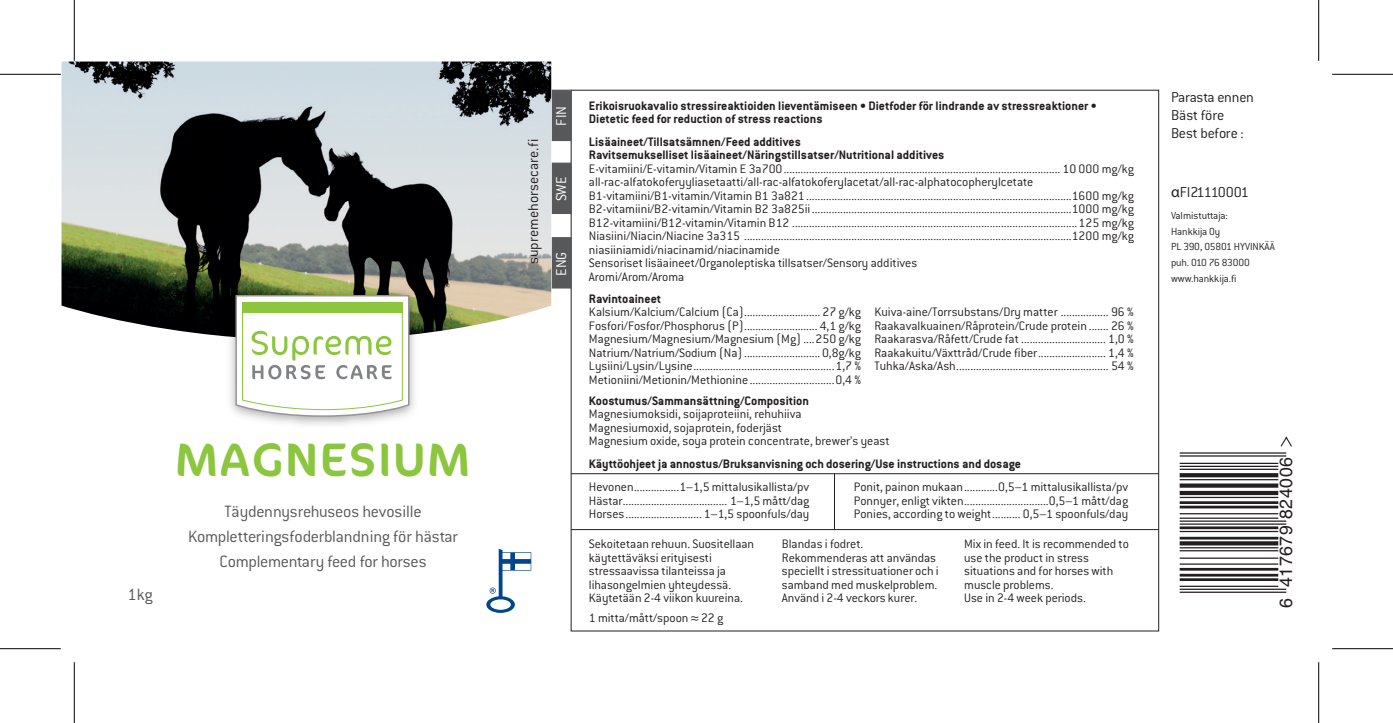
<style>
.page{position:relative;width:1393px;height:723px;background:#fff}
.page>*{position:absolute;margin:0;border:0;box-sizing:border-box;transform-origin:0 0}
.t1{font:47.25px "Cocon Pro";letter-spacing:.05em;color:#8bc63e}
.t2{font:300 18px/24.8px "Conduit ITC";letter-spacing:-.015em;color:#57585a;text-align:center}
.t3{font:17.78px "Helvetica";letter-spacing:.025em;color:#231f20}
.t4{font:300 15.75px/18px "Conduit ITC";color:#231f20}
.t5{font:300 15.75px "Conduit ITC";letter-spacing:-.06em;color:#231f20}
.t6{font:300 15.75px "Conduit ITC";color:#fff}
.t7{font:300 13.5px/13.5px "Conduit ITC";color:#231f20}
.t8{font:700 13.5px/13.5px "Conduit ITC";color:#231f20}
.t9{font:300 11.25px/15.8px "Conduit ITC";color:#231f20}
.s1{font-family:"Myriad Pro";font-weight:400}
</style>
<div class="page">
<img style="left:61px;top:61px;width:490px;height:275px">
<div style="left:552px;top:90px;width:19px;height:51px;background:#57585a"></div>
<div style="left:552px;top:162px;width:19px;height:52px;background:#57585a"></div>
<div style="left:552px;top:237px;width:19px;height:51px;background:#57585a"></div>
<img style="left:222px;top:282px;width:202px;height:143px">
<svg style="left:236px;top:295px;width:173px;height:121px"></svg>
<div style="left:242px;top:302px;width:160px;height:10px;background:#8bc63e"></div>
<hr style="left:571px;top:473px;width:587px;height:1px;background:#231f20">
<hr style="left:571px;top:529px;width:587px;height:1px;background:#231f20">
<hr style="left:834px;top:473px;width:1px;height:56px;background:#231f20">
<hr style="left:1179px;top:591px;width:107px;height:1px;background:#231f20">
<hr style="left:1179px;top:588px;width:107px;height:2px;background:#231f20">
<hr style="left:1179px;top:585px;width:99px;height:2px;background:#231f20">
<hr style="left:1179px;top:578px;width:99px;height:3px;background:#231f20">
<hr style="left:1179px;top:573px;width:99px;height:3px;background:#231f20">
<hr style="left:1179px;top:568px;width:99px;height:2px;background:#231f20">
<hr style="left:1179px;top:563px;width:99px;height:1px;background:#231f20">
<hr style="left:1179px;top:557px;width:99px;height:1px;background:#231f20">
<hr style="left:1179px;top:550px;width:99px;height:1px;background:#231f20">
<hr style="left:1179px;top:547px;width:99px;height:1px;background:#231f20">
<svg style="left:1179px;top:541px;width:99px;height:4px"></svg>
<hr style="left:1179px;top:536px;width:99px;height:3px;background:#231f20">
<hr style="left:1179px;top:531px;width:99px;height:1px;background:#231f20">
<hr style="left:1179px;top:526px;width:99px;height:3px;background:#231f20">
<hr style="left:1179px;top:523px;width:107px;height:1px;background:#231f20">
<hr style="left:1179px;top:520px;width:107px;height:1px;background:#231f20">
<hr style="left:1179px;top:517px;width:99px;height:1px;background:#231f20">
<hr style="left:1179px;top:513px;width:99px;height:1px;background:#231f20">
<hr style="left:1179px;top:505px;width:99px;height:3px;background:#231f20">
<hr style="left:1179px;top:501px;width:99px;height:3px;background:#231f20">
<hr style="left:1179px;top:496px;width:99px;height:2px;background:#231f20">
<hr style="left:1179px;top:491px;width:99px;height:4px;background:#231f20">
<svg style="left:1179px;top:483px;width:99px;height:4px"></svg>
<hr style="left:1179px;top:479px;width:99px;height:1px;background:#231f20">
<svg style="left:1179px;top:473px;width:99px;height:4px"></svg>
<hr style="left:1179px;top:468px;width:99px;height:2px;background:#231f20">
<hr style="left:1179px;top:465px;width:99px;height:2px;background:#231f20">
<hr style="left:1179px;top:462px;width:99px;height:2px;background:#231f20">
<hr style="left:1179px;top:455px;width:107px;height:1px;background:#231f20">
<hr style="left:1179px;top:452px;width:107px;height:1px;background:#231f20">
<svg style="left:1280px;top:436px;width:12px;height:11px"></svg>
<svg style="left:486px;top:548px;width:45px;height:65px"></svg>
<div style="left:515px;top:563px;width:15px;height:7px;background:#fff"></div>
<div style="left:502px;top:563px;width:8px;height:7px;background:#fff"></div>
<div style="left:515px;top:552px;width:15px;height:7px;background:#fff"></div>
<div style="left:502px;top:552px;width:8px;height:7px;background:#fff"></div>
<hr style="left:0;top:74px;width:61px;height:1px;background:#000">
<hr style="left:1331px;top:74px;width:61px;height:1px;background:#000">
<hr style="left:0;top:648px;width:61px;height:1px;background:#000">
<hr style="left:1331px;top:648px;width:61px;height:1px;background:#000">
<hr style="left:74px;top:0;width:1px;height:61px;background:#000">
<hr style="left:74px;top:662px;width:1px;height:61px;background:#000">
<hr style="left:1318px;top:0;width:1px;height:61px;background:#000">
<hr style="left:1318px;top:662px;width:1px;height:61px;background:#000">
<h2 class="t2" style="left:128px;top:582px;width:27px">1kg</h2>
<h1 class="t1" style="left:175px;top:428px;width:296px">MAGNESIUM</h1>
<h2 class="t2" style="left:188px;top:499px;width:271px">Täydennysrehuseos hevosille<br>Kompletteringsfoderblandning för hästar<br>Complementary feed for horses</h2>
<p class="t4" style="left:524px;top:264px;width:126px;rotate:-90deg">supremehorsecare.fi</p>
<p class="t6" style="left:552px;top:125px;width:21px;rotate:-90deg">FIN</p>
<p class="t6" style="left:552px;top:201px;width:27px;rotate:-90deg">SWE</p>
<p class="t6" style="left:552px;top:276px;width:25px;rotate:-90deg">ENG</p>
<p class="t8" style="left:589px;top:99px;width:509px">Erikoisruokavalio stressireaktioiden lieventämiseen • Dietfoder för lindrande av stressreaktioner •<br>Dietetic feed for reduction of stress reactions</p>
<p class="t8" style="left:589px;top:135px;width:357px">Lisäaineet/Tillsatsämnen/Feed additives<br>Ravitsemukselliset lisäaineet/Näringstillsatser/Nutritional additives</p>
<p class="t7" style="left:589px;top:162px;width:546px">E-vitamiini/E-vitamin/Vitamin E 3a700.................................................................................................. 10 000 mg/kg all-rac-alfatokoferyyliasetaatti/all-rac-alfatokoferylacetat/all-rac-alphatocopherylcetate B1-vitamiini/B1-vitamin/Vitamin B1 3a821..............................................................................................1600 mg/kg B2-vitamiini/B2-vitamin/Vitamin B2 3a825ii............................................................................................1000 mg/kg B12-vitamiini/B12-vitamin/Vitamin B12 .....................................................................................................125 mg/kg Niasiini/Niacin/Niacine 3a315 ....................................................................................................................1200 mg/kg niasiiniamidi/niacinamid/niacinamide<br>Sensoriset lisäaineet/Organoleptiska tillsatser/Sensory additives<br>Aromi/Arom/Aroma</p>
<p class="t8" style="left:589px;top:291px;width:74px">Ravintoaineet</p>
<p class="t7" style="left:589px;top:305px;width:274px;text-align:justify">Kalsium/Kalcium/Calcium (Ca)........................... 27 g/kg Fosfori/Fosfor/Phosphorus (P).......................... 4,1 g/kg Magnesium/Magnesium/Magnesium (Mg) ....250 g/kg Natrium/Natrium/Sodium (Na) ........................... 0,8g/kg Lysiini/Lysin/Lysine..................................................1,7 % Metioniini/Metionin/Methionine ..............................0,4 %</p>
<p class="t7" style="left:874px;top:305px;width:261px;text-align:justify">Kuiva-aine/Torrsubstans/Dry matter ................. 96 % Raakavalkuainen/Råprotein/Crude protein ....... 26 % Raakarasva/Råfett/Crude fat .............................. 1,0 % Raakakuitu/Växttråd/Crude fiber........................ 1,4 % Tuhka/Aska/Ash...................................................... 54 %</p>
<p class="t8" style="left:589px;top:393px;width:222px">Koostumus/Sammansättning/Composition</p>
<p class="t7" style="left:589px;top:407px;width:302px">Magnesiumoksidi, soijaproteiini, rehuhiiva<br>Magnesiumoxid, sojaprotein, foderjäst<br>Magnesium oxide, soya protein concentrate, brewer’s yeast</p>
<p class="t8" style="left:589px;top:456px;width:433px">Käyttöohjeet ja annostus/Bruksanvisning och dosering/Use instructions and dosage</p>
<p class="t7" style="left:589px;top:480px;width:222px;text-align:justify">Hevonen................1–1,5 mittalusikallista/pv Hästar..................................... 1–1,5 mått/dag Horses........................... 1–1,5 spoonfuls/day</p>
<p class="t7" style="left:854px;top:480px;width:276px;text-align:justify">Ponit, painon mukaan............0,5–1 mittalusikallista/pv Ponnyer, enligt vikten..............................0,5–1 mått/dag Ponies, according to weight.......... 0,5–1 spoonfuls/day</p>
<p class="t7" style="left:589px;top:537px;width:167px">Sekoitetaan rehuun. Suositellaan käytettäväksi erityisesti stressaavissa tilanteissa ja lihasongelmien yhteydessä.<br>Käytetään 2-4 viikon kuureina.</p>
<p class="t7" style="left:964px;top:537px;width:166px">Mix in feed. It is recommended to use the product in stress situations and for horses with muscle problems.<br>Use in 2-4 week periods.</p>
<p class="t7" style="left:781px;top:537px;width:158px">Blandas i fodret.<br>Rekommenderas att användas speciellt i stressituationer och i samband med muskelproblem.<br>Använd i 2-4 veckors kurer.</p>
<p class="t7" style="left:589px;top:611px;width:136px">1 mitta/mått/spoon <span class="s1">≈</span> 22 g</p>
<p class="t4" style="left:1170px;top:88px;width:84px">Parasta ennen<br>Bäst före<br>Best before :</p>
<p class="t5" style="left:1170px;top:184px;width:79px"><span class="s1">α</span>FI21110001</p>
<p class="t9" style="left:1170px;top:207px;width:105px">Valmistuttaja:<br>Hankkija Oy<br>PL 390, 05801 HYVINKÄÄ puh. 010 76 83000 www.hankkija.fi</p>
<h3 class="t3" style="left:1272px;top:607px;width:152px;rotate:-90deg">6 417679 824006</h3>
</div>
